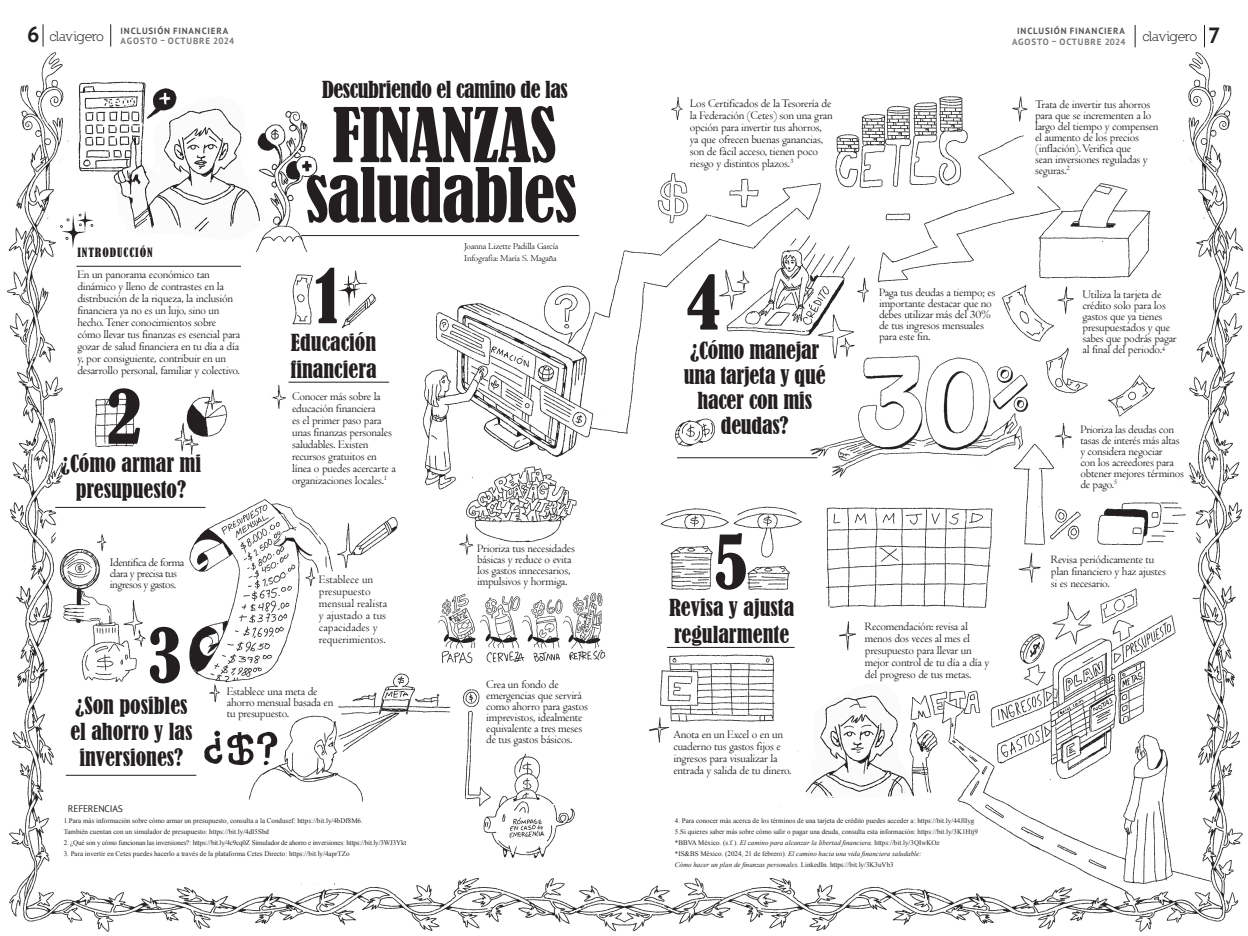
<style>
.page{position:relative;width:1248px;height:936px;background:#fff}
.page>*{position:absolute;margin:0;border:0;box-sizing:border-box;transform-origin:0 0}
.NOTASpunteo{font:condensed 70px "Bernard";letter-spacing:-.02em;color:#231f20}
.NOTASpunteo-2{font:condensed 22px/26.4px "Bernard";color:#231f20;text-align:center}
.NOTASpunteo-3{font:condensed 22px "Bernard";letter-spacing:-.02em;color:#231f20}
.t1{font:21.9px "PT Sans Bold SC850";color:#231f20}
.t2{font:14px "Nilland";letter-spacing:-.035em;color:#231f20}
.NOTASpunteo-4{font:12px/11px "Centaur";letter-spacing:-.02em;color:#231f20}
.NOTASpunteo-5{font:12px/12px "Centaur";color:#231f20}
.NOTASpunteo-6{font:12px/11px "Centaur";letter-spacing:-.04em;color:#231f20}
.NOTASpunteo-7{font:condensed 12px "Bernard";letter-spacing:.08em;color:#231f20}
.NOTASpunteo-8{font:9.5px "Centaur";letter-spacing:-.02em;color:#231f20}
.NOTASpunteo-9{font:9.5px "PT Sans";letter-spacing:-.02em;color:#231f20}
.t3{font:700 9px/10.6px "PT Sans";letter-spacing:.09em;color:#565759}
.t4{font:700 9px "PT Sans";letter-spacing:.1em;color:#57585a}
.NOTASpunteo-10{font:7px "Times New Roman";color:#231f20}
.NOTASpunteo-11{font:italic 7px "Times New Roman";color:#231f20}
.NOTASpunteo-12{font:7px "Times New Roman";letter-spacing:-.02em;color:#231f20}
.s1{color:#57585a}
.s2{font-family:"PT Sans Bold SC850";font-size:21.9px}
.s3{font-style:italic}
.s4{font-style:normal}
</style>
<div class="page">
<img style="left:7px;top:24px;width:1238px;height:908px">
<svg style="left:43px;top:24px;width:1px;height:23px"></svg>
<svg style="left:110px;top:24px;width:1px;height:23px"></svg>
<svg style="left:1203px;top:25px;width:1px;height:22px"></svg>
<svg style="left:1134px;top:25px;width:1px;height:22px"></svg>
<hr style="left:301px;top:235px;width:278px;height:1px;background:#231f20">
<hr style="left:76px;top:266px;width:165px;height:1px;background:#231f20">
<hr style="left:288px;top:381px;width:101px;height:1px;background:#231f20">
<hr style="left:55px;top:507px;width:150px;height:1px;background:#231f20">
<hr style="left:66px;top:774px;width:130px;height:1px;background:#231f20">
<hr style="left:677px;top:457px;width:140px;height:1px;background:#231f20">
<hr style="left:667px;top:646px;width:127px;height:1px;background:#231f20">
<h3 class="t1" style="left:27px;top:20px;width:14px">6</h3>
<p class="t3" style="left:49px;top:25px;width:186px;text-indent:71px">INCLUSIÓN FINANCIERA <sup>clavigero</sup> <span class="s1">AGOSTO – OCTUBRE 2024</span></p>
<p class="t2" style="left:1142px;top:28px;width:80px">clavigero <span class="s2">7</span></p>
<p class="t3" style="left:1017px;top:25px;width:109px">INCLUSIÓN FINANCIERA</p>
<p class="t4" style="left:1012px;top:35px;width:115px">AGOSTO – OCTUBRE 2024</p>
<p class="NOTASpunteo-3" style="left:322px;top:77px;width:247px">Descubriendo el camino de las</p>
<p class="NOTASpunteo" style="left:333px;top:94px;width:225px">FINANZAS</p>
<p class="NOTASpunteo-7" style="left:77px;top:245px;width:77px">INTRODUCCIÓN</p>
<p class="NOTASpunteo-4" style="left:77px;top:268px;width:164px;line-height:12px">En un panorama económico tan dinámico y lleno de contrastes en la distribución de la riqueza, la inclusión financiera ya no es un lujo, sino un hecho. Tener conocimientos sobre cómo llevar tus finanzas es esencial para gozar de salud financiera en tu día a día y, por consiguiente, contribuir en un desarrollo personal, familiar y colectivo.</p>
<p class="NOTASpunteo" style="left:107px;top:376px;width:36px">2</p>
<p class="NOTASpunteo-2" style="left:61px;top:450px;width:142px">¿Cómo armar mi presupuesto?</p>
<p class="NOTASpunteo" style="left:305px;top:154px;width:273px">saludables</p>
<p class="NOTASpunteo" style="left:315px;top:255px;width:28px">1</p>
<p class="NOTASpunteo-2" style="left:291px;top:330px;width:87px">Educación</p>
<p class="NOTASpunteo-2" style="left:290px;top:356px;width:88px">financiera</p>
<p class="NOTASpunteo-4" style="left:292px;top:390px;width:105px;line-height:12px">Conocer más sobre la educación financiera<br>es el primer paso para unas finanzas personales saludables. Existen recursos gratuitos en línea o puedes acercarte a organizaciones locales.<sup>1</sup></p>
<p class="NOTASpunteo-8" style="left:464px;top:240px;width:96px">Joanna Lizette Padilla García</p>
<p class="NOTASpunteo-8" style="left:464px;top:252px;width:94px">Infografìa: María S. Magaña</p>
<p class="NOTASpunteo-6" style="left:110px;top:557px;width:76px">Identifica de forma clara y precisa tus ingresos y gastos.</p>
<h1 class="NOTASpunteo" style="left:147px;top:615px;width:36px">3</h1>
<p class="NOTASpunteo-2" style="left:70px;top:692px;width:124px">¿Son posibles el ahorro y las inversiones?</p>
<p class="NOTASpunteo-9" style="left:68px;top:801px;width:56px">REFERENCIAS</p>
<p class="NOTASpunteo-5" style="left:319px;top:572px;width:70px">Establece un presupuesto mensual realista y ajustado a tus capacidades y requerimientos.</p>
<p class="NOTASpunteo-4" style="left:477px;top:542px;width:99px">Prioriza tus necesidades básicas y reduce o evita los gastos innecesarios, impulsivos y hormiga.</p>
<p class="NOTASpunteo-4" style="left:227px;top:685px;width:108px">Establece una meta de ahorro mensual basada en tu presupuesto.</p>
<p class="NOTASpunteo-4" style="left:486px;top:678px;width:103px">Crea un fondo de emergencias que servirá como ahorro para gastos imprevistos, idealmente equivalente a tres meses de tus gastos básicos.</p>
<p class="NOTASpunteo-10" style="left:64px;top:816px;width:300px">1.Para más información sobre cómo armar un presupuesto, consulta a la Condusef: https://bit.ly/4bDf8M6.</p>
<p class="NOTASpunteo-10" style="left:64px;top:827px;width:207px">También cuentan con un simulador de presupuesto: https://bit.ly/4dI5Sbd</p>
<p class="NOTASpunteo-12" style="left:64px;top:838px;width:344px">2. ¿Qué son y cómo funcionan las inversiones?: https://bit.ly/4c9cq0Z Simulador de ahorro e inversiones: https://bit.ly/3WJ3Ykt</p>
<p class="NOTASpunteo-10" style="left:64px;top:849px;width:287px">3. Para invertir en Cetes puedes hacerlo a través de la plataforma Cetes Directo: https://bit.ly/4aprTZo</p>
<p class="NOTASpunteo-4" style="left:689px;top:97px;width:144px;line-height:12px">Los Certificados de la Tesorería de la Federación (Cetes) son una gran opción para invertir tus ahorros, ya que ofrecen buenas ganancias, son de fácil acceso, tienen poco riesgo y distintos plazos.<sup>3</sup></p>
<p class="NOTASpunteo" style="left:686px;top:262px;width:36px">4</p>
<p class="NOTASpunteo-2" style="left:684px;top:338px;width:143px;line-height:25px">¿Cómo manejar una tarjeta y qué hacer con mis deudas?</p>
<p class="NOTASpunteo" style="left:713px;top:521px;width:36px">5</p>
<p class="NOTASpunteo-2" style="left:669px;top:595px;width:127px;text-align:left">Revisa y ajusta regularmente</p>
<p class="NOTASpunteo-4" style="left:673px;top:728px;width:120px;line-height:12px">Anota en un Excel o en un cuaderno tus gastos fijos e ingresos para visualizar la entrada y salida de tu dinero.</p>
<p class="NOTASpunteo-4" style="left:879px;top:287px;width:118px">Paga tus deudas a tiempo; es importante destacar que no debes utilizar más del 30% de tus ingresos mensuales para este fin.</p>
<p class="NOTASpunteo-4" style="left:864px;top:620px;width:126px;line-height:12px">Recomendación: revisa al menos dos veces al mes el presupuesto para llevar un mejor control de tu día a día y del progreso de tus metas.</p>
<p class="NOTASpunteo-10" style="left:675px;top:816px;width:301px">4. Para conocer más acerca de los términos de una tarjeta de crédito puedes acceder a: https://bit.ly/44JlIyg</p>
<p class="NOTASpunteo-10" style="left:675px;top:827px;width:305px">5.Si quieres saber más sobre cómo salir o pagar una deuda, consulta esta información: https://bit.ly/3K1Htj9</p>
<p class="NOTASpunteo-10" style="left:675px;top:838px;width:266px">*BBVA México. (s.f.). <span class="s3">El camino para alcanzar la libertad financiera.</span> https://bit.ly/3QIwKOz</p>
<p class="NOTASpunteo-11" style="left:675px;top:849px;width:248px"><span class="s4">*IS&amp;BS México. (2024, 21 de febrero).</span> El camino hacia una vida financiera saludable:</p>
<p class="NOTASpunteo-11" style="left:675px;top:860px;width:220px">Cómo hacer un plan de finanzas personales. <span class="s4">LinkedIn. https://bit.ly/3K3uVb3</span></p>
<p class="NOTASpunteo-4" style="left:1035px;top:99px;width:125px">Trata de invertir tus ahorros para que se incrementen a lo largo del tiempo y compensen el aumento de los precios (inflación). Verifica que<br>sean inversiones reguladas y seguras.<sup>2</sup></p>
<p class="NOTASpunteo-4" style="left:1082px;top:288px;width:96px">Utiliza la tarjeta de crédito solo para los gastos que ya tienes presupuestados y que sabes que podrás pagar al final del periodo.<sup>4</sup></p>
<p class="NOTASpunteo-4" style="left:1080px;top:424px;width:105px">Prioriza las deudas con tasas de interés más altas y considera negociar<br>con los acreedores para obtener mejores términos de pago.<sup>5</sup></p>
<p class="NOTASpunteo-4" style="left:1050px;top:553px;width:116px;line-height:12px">Revisa periódicamente tu plan financiero y haz ajustes si es necesario.</p>
</div>
